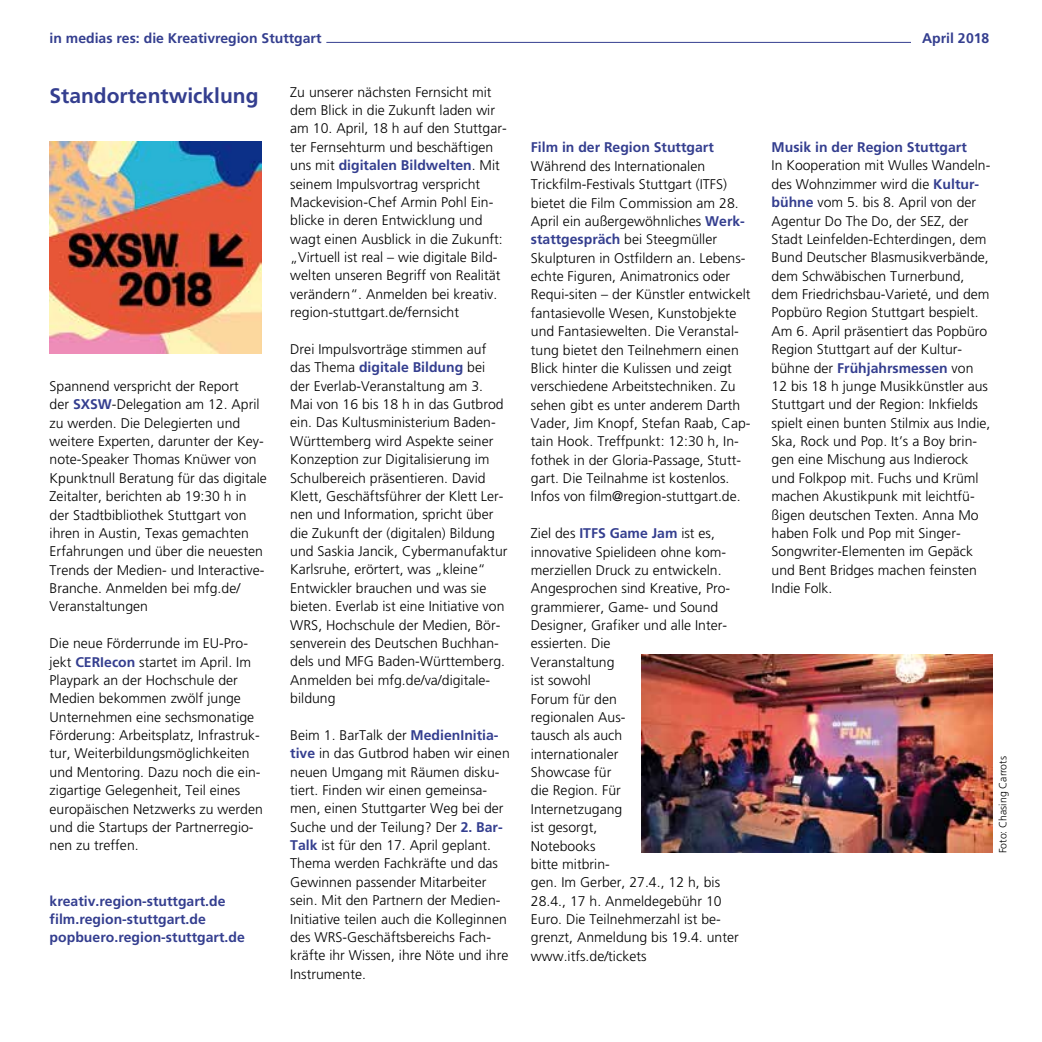
<style>
.page{position:relative;width:1042px;height:1042px;background:#fff}
.page>*{position:absolute;margin:0;border:0;box-sizing:border-box;transform-origin:0 0}
.t1{font:700 21px "Frutiger";color:#343e8f}
.t2{font:300 14px/18.4px "Frutiger";color:#000}
.t3{font:700 14px/18.4px "Frutiger";color:#343e8f}
.t4{font:300 10.5px "Frutiger";color:#000}
.s1{font-weight:700;color:#343e8f}
</style>
<div class="page">
<img style="left:641px;top:655px;width:351px;height:197px">
<img style="left:50px;top:141px;width:211px;height:212px">
<hr style="left:326px;top:42px;width:591px;height:1px;background:#343e8f">
<div style="left:911px;top:32px;width:78px;height:28px;background:#fff"></div>
<p class="t3" style="left:50px;top:28px;width:273px">in medias res: die Kreativregion Stuttgart</p>
<p class="t3" style="left:922px;top:28px;width:69px">April 2018</p>
<h1 class="t1" style="left:50px;top:83px;width:210px">Standortentwicklung</h1>
<p class="t2" style="left:50px;top:377px;width:219px">Spannend verspricht der Report<br>der <span class="s1">SXSW</span>-Delegation am 12. April zu werden. Die Delegierten und weitere Experten, darunter der Key&shy;note-Speaker Thomas Knüwer von<br>Kpunktnull Beratung für das digitale<br>Zeitalter, berichten ab 19:30 h in der Stadtbibliothek Stuttgart von ihren in Austin, Texas gemachten<br>Erfahrungen und über die neuesten<br>Trends der Medien- und Interactive-<br>Branche. Anmelden bei mfg.de/<br>Veranstaltungen</p>
<p class="t2" style="left:50px;top:634px;width:215px">Die neue Förderrunde im EU-Pro&shy;jekt <span class="s1">CERIecon</span> startet im April. Im<br>Playpark an der Hochschule der<br>Medien bekommen zwölf junge<br>Unternehmen eine sechsmonatige<br>Förderung: Arbeitsplatz, Infrastruk&shy;tur, Weiterbildungsmöglichkeiten und Mentoring. Dazu noch die ein&shy;zigartige Gelegenheit, Teil eines europäischen Netzwerks zu werden und die Startups der Partnerregio&shy;nen zu treffen.</p>
<p class="t3" style="left:50px;top:891px;width:197px">kreativ.region-stuttgart.de film.region-stuttgart.de popbuero.region-stuttgart.de</p>
<p class="t2" style="left:290px;top:83px;width:218px">Zu unserer nächsten Fernsicht mit dem Blick in die Zukunft laden wir am 10. April, 18 h auf den Stuttgar&shy;ter Fernsehturm und beschäftigen uns mit <span class="s1">digitalen Bildwelten</span>. Mit seinem Impulsvortrag verspricht Mackevision-Chef Armin Pohl Ein&shy;blicke in deren Entwicklung und wagt einen Ausblick in die Zukunft: „Virtuell ist real – wie digitale Bild&shy;welten unseren Begriff von Realität verändern“. Anmelden bei kreativ. region-stuttgart.de/fernsicht</p>
<p class="t2" style="left:290px;top:340px;width:219px">Drei Impulsvorträge stimmen auf das Thema <span class="s1">digitale Bildung</span> bei der Everlab-Veranstaltung am 3.<br>Mai von 16 bis 18 h in das Gutbrod ein. Das Kultusministerium Baden-Württemberg wird Aspekte seiner Konzeption zur Digitalisierung im Schulbereich präsentieren. David Klett, Geschäftsführer der Klett Ler&shy;nen und Information, spricht über die Zukunft der (digitalen) Bildung und Saskia Jancik, Cybermanufaktur Karlsruhe, erörtert, was „kleine“ Entwickler brauchen und was sie bieten. Everlab ist eine Initiative von WRS, Hochschule der Medien, Bör&shy;senverein des Deutschen Buchhan&shy;dels und MFG Baden-Württemberg.<br>Anmelden bei mfg.de/va/digitale&shy;bildung</p>
<p class="t2" style="left:290px;top:726px;width:221px">Beim 1. BarTalk der <span class="s1">MedienInitia&shy;tive</span> in das Gutbrod haben wir einen neuen Umgang mit Räumen disku&shy;tiert. Finden wir einen gemeinsa&shy;men, einen Stuttgarter Weg bei der<br>Suche und der Teilung? Der <span class="s1">2. Bar-<br>Talk</span> ist für den 17. April geplant.<br>Thema werden Fachkräfte und das<br>Gewinnen passender Mitarbeiter sein. Mit den Partnern der Medien-<br>Initiative teilen auch die Kolleginnen des WRS-Geschäftsbereichs Fach&shy;kräfte ihr Wissen, ihre Nöte und ihre<br>Instrumente.</p>
<p class="t3" style="left:531px;top:138px;width:184px">Film in der Region Stuttgart</p>
<p class="t2" style="left:531px;top:157px;width:221px">Während des Internationalen Trickfilm-Festivals Stuttgart (ITFS) bietet die Film Commission am 28.<br>April ein außergewöhnliches <span class="s1">Werk&shy;stattgespräch</span> bei Steegmüller Skulpturen in Ostfildern an. Lebens&shy;echte Figuren, Animatronics oder Requi-siten – der Künstler entwickelt fantasievolle Wesen, Kunstobjekte und Fantasiewelten. Die Veranstal&shy;tung bietet den Teilnehmern einen Blick hinter die Kulissen und zeigt verschiedene Arbeitstechniken. Zu sehen gibt es unter anderem Darth Vader, Jim Knopf, Stefan Raab, Cap&shy;tain Hook. Treffpunkt: 12:30 h, In&shy;fothek in der Gloria-Passage, Stutt&shy;gart. Die Teilnahme ist kostenlos.<br>Infos von film@region-stuttgart.de.</p>
<p class="t2" style="left:531px;top:524px;width:209px">Ziel des <span class="s1">ITFS Game Jam</span> ist es, innovative Spielideen ohne kom&shy;merziellen Druck zu entwickeln.<br>Angesprochen sind Kreative, Pro&shy;grammierer, Game- und Sound<br>Designer, Grafiker und alle Inter&shy;essierten. Die<br>Veranstaltung<br>ist sowohl<br>Forum für den<br>regionalen Aus-<br>tausch als auch<br>internationaler<br>Showcase für<br>die Region. Für<br>Internetzugang<br>ist gesorgt,<br>Notebooks<br>bitte mitbrin-<br>gen. Im Gerber, 27.4., 12 h, bis<br>28.4., 17 h. Anmeldegebühr 10<br>Euro. Die Teilnehmerzahl ist be&shy;grenzt, Anmeldung bis 19.4. unter www.itfs.de/tickets</p>
<p class="t3" style="left:771px;top:138px;width:197px">Musik in der Region Stuttgart</p>
<p class="t2" style="left:771px;top:157px;width:220px">In Kooperation mit Wulles Wandeln&shy;des Wohnzimmer wird die <span class="s1">Kultur&shy;bühne</span> vom 5. bis 8. April von der<br>Agentur Do The Do, der SEZ, der<br>Stadt Leinfelden-Echterdingen, dem<br>Bund Deutscher Blasmusikverbände, dem Schwäbischen Turnerbund, dem Friedrichsbau-Varieté, und dem<br>Popbüro Region Stuttgart bespielt.<br>Am 6. April präsentiert das Popbüro<br>Region Stuttgart auf der Kultur&shy;bühne der <span class="s1">Frühjahrsmessen</span> von<br>12 bis 18 h junge Musikkünstler aus<br>Stuttgart und der Region: Inkfields spielt einen bunten Stilmix aus Indie,<br>Ska, Rock und Pop. It’s a Boy brin&shy;gen eine Mischung aus Indierock und Folkpop mit. Fuchs und Krüml machen Akustikpunk mit leichtfü&shy;ßigen deutschen Texten. Anna Mo haben Folk und Pop mit Singer-<br>Songwriter-Elementen im Gepäck und Bent Bridges machen feinsten<br>Indie Folk.</p>
<p class="t4" style="left:997px;top:853px;width:99px;rotate:-90deg">Foto: Chasing Carrots</p>
</div>
